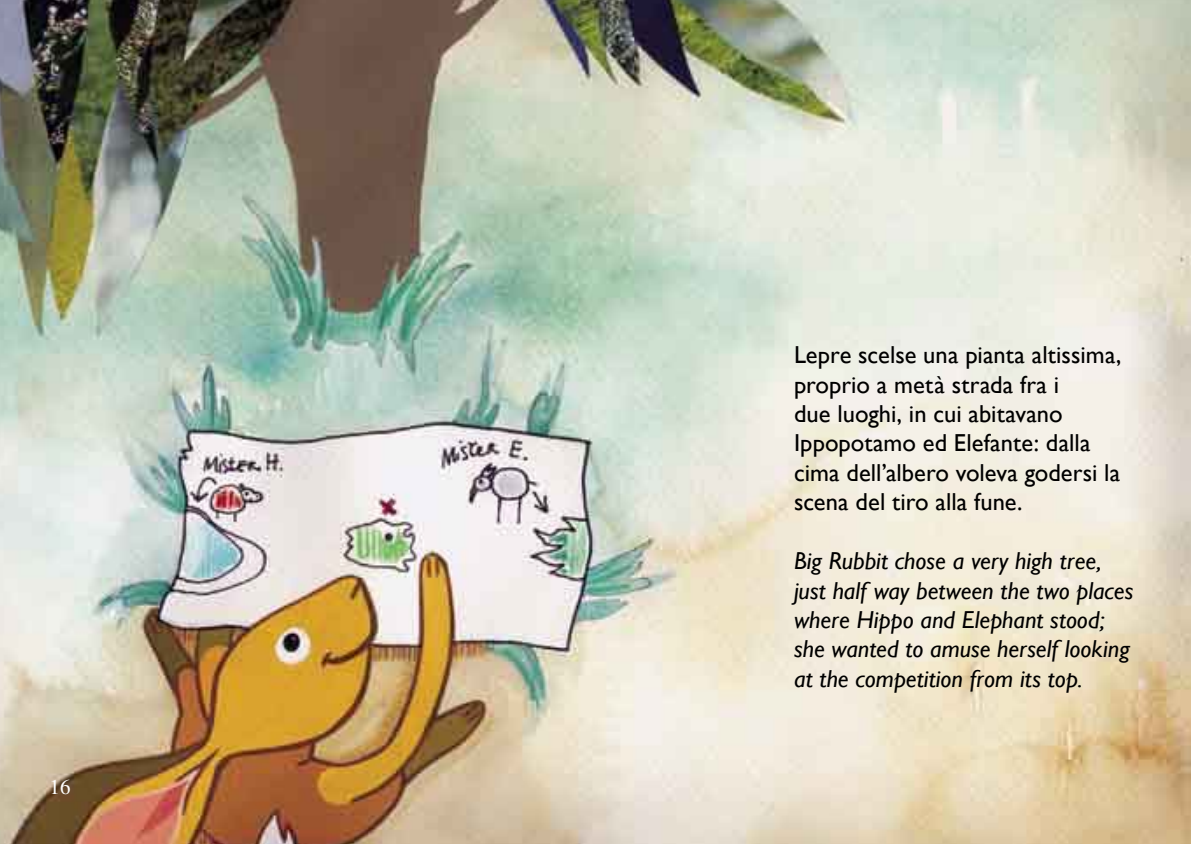
<style>
.page{position:relative;width:1191px;height:844px;background:#fff}
.page>*{position:absolute;margin:0;border:0;box-sizing:border-box;transform-origin:0 0}
.t1{font:24.5px/29.4px "Gill Sans";color:#000}
.t2{font:italic 24.5px/29.4px "Gill Sans";color:#000}
.t3{font:21px "Times";color:#fff}
</style>
<div class="page">
<img style="left:0;top:0;width:1191px;height:843px">
<p class="t3" style="left:50px;top:775px;width:22px">16</p>
<p class="t1" style="left:794px;top:340px;width:329px">Lepre scelse una pianta altissima, proprio a metà strada fra i<br>due luoghi, in cui abitavano<br>Ippopotamo ed Elefante: dalla cima dell’albero voleva godersi la scena del tiro alla fune.</p>
<p class="t2" style="left:794px;top:546px;width:341px">Big Rubbit chose a very high tree, just half way between the two places where Hippo and Elephant stood; she wanted to amuse herself looking at the competition from its top.</p>
</div>
